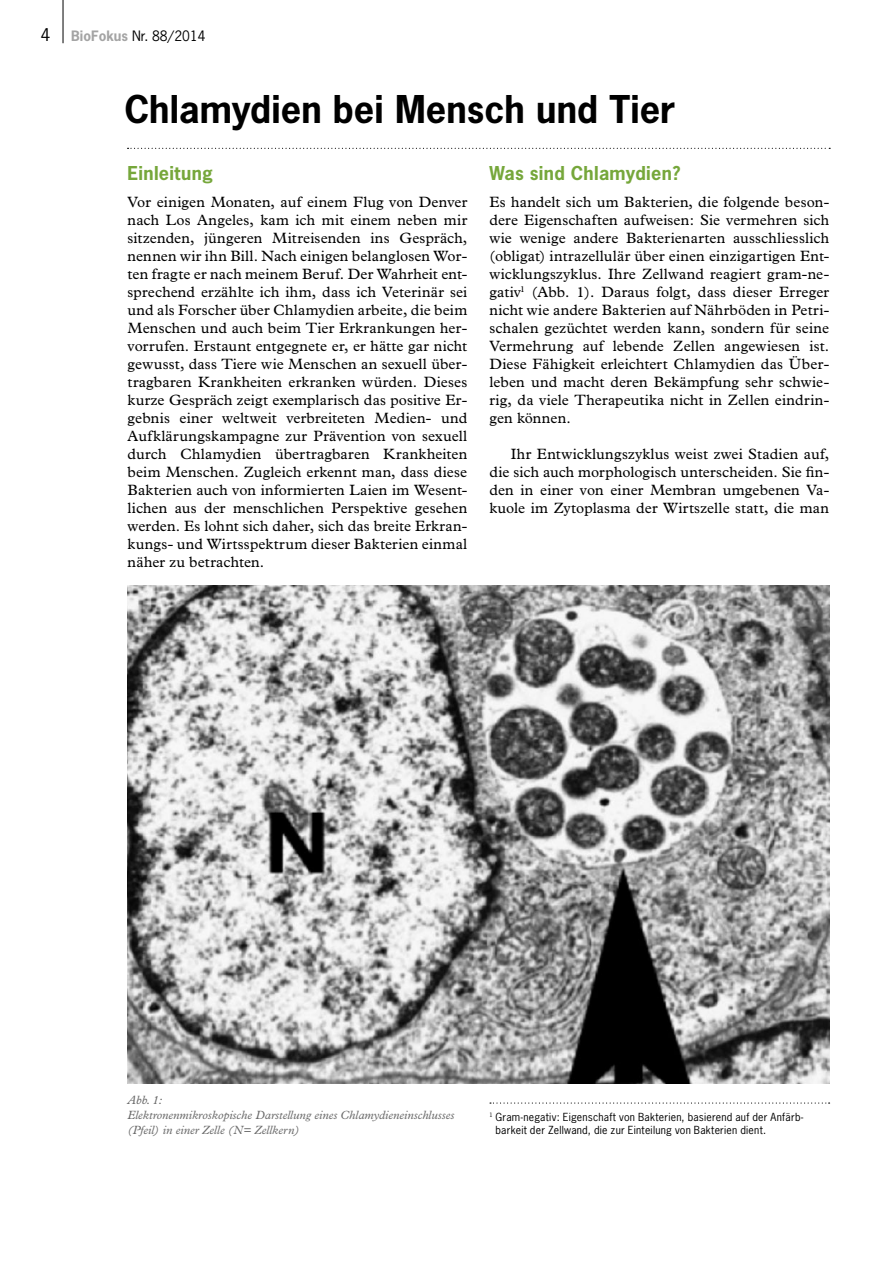
<style>
.page{position:relative;width:893px;height:1263px;background:#fff}
.page>*{position:absolute;margin:0;border:0;box-sizing:border-box;transform-origin:0 0}
.t1{font:700 36px "News Gothic";letter-spacing:.005em;color:#000}
.t2{font:700 18px "News Gothic";letter-spacing:.015em;color:#76a73b}
.t3{font:16.5px "News Gothic";color:#000}
.t4{font:15px/18px "Plantin";letter-spacing:.01em;color:#000;text-align:justify}
.t5{font:13.5px "News Gothic";color:#000}
.t6{font:italic 12px/15px "Plantin";color:#6a6a6a}
.t7{font:10.5px/13.5px "News Gothic";letter-spacing:.025em;color:#000}
.s1{font-weight:700;color:#a4a4a4}
</style>
<div class="page">
<hr style="left:63px;top:0;width:1px;height:43px;background:#000">
<svg style="left:128px;top:148px;width:702px;height:1px"></svg>
<img style="left:128px;top:585px;width:701px;height:499px">
<svg style="left:490px;top:1102px;width:340px;height:1px"></svg>
<p class="t3" style="left:41px;top:24px;width:11px">4</p>
<p class="t5" style="left:71px;top:27px;width:136px"><span class="s1">BioFokus</span> Nr. 88/2014</p>
<h1 class="t1" style="left:124px;top:85px;width:552px">Chlamydien bei Mensch und Tier</h1>
<p class="t2" style="left:128px;top:161px;width:87px">Einleitung</p>
<p class="t4" style="left:128px;top:193px;width:341px">Vor einigen Monaten, auf einem Flug von Denver nach Los Angeles, kam ich mit einem neben mir sitzenden, jüngeren Mitreisenden ins Gespräch, nennen wir ihn Bill. Nach einigen belanglosen Wor&shy;ten fragte er nach meinem Beruf. Der Wahrheit ent&shy;sprechend erzählte ich ihm, dass ich Veterinär sei und als Forscher über Chlamydien arbeite, die beim Menschen und auch beim Tier Erkrankungen her&shy;vorrufen. Erstaunt entgegnete er, er hätte gar nicht gewusst, dass Tiere wie Menschen an sexuell über&shy;tragbaren Krankheiten erkranken würden. Dieses kurze Gespräch zeigt exemplarisch das positive Er&shy;gebnis einer weltweit verbreiteten Medien- und Aufklärungskampagne zur Prävention von sexuell durch Chlamydien übertragbaren Krankheiten beim Menschen. Zugleich erkennt man, dass diese Bakterien auch von informierten Laien im Wesent&shy;lichen aus der menschlichen Perspektive gesehen werden. Es lohnt sich daher, sich das breite Erkran&shy;kungs- und Wirtsspektrum dieser Bakterien einmal näher zu betrachten.</p>
<p class="t2" style="left:489px;top:161px;width:193px">Was sind Chlamydien?</p>
<p class="t4" style="left:489px;top:193px;width:341px">Es handelt sich um Bakterien, die folgende beson&shy;dere Eigenschaften aufweisen: Sie vermehren sich wie wenige andere Bakterienarten ausschliesslich (obligat) intrazellulär über einen einzigartigen Ent&shy;wicklungszyklus. Ihre Zellwand reagiert gram-ne&shy;gativ<sup>1</sup> (Abb. 1). Daraus folgt, dass dieser Erreger nicht wie andere Bakterien auf Nährböden in Petri&shy;schalen gezüchtet werden kann, sondern für seine Vermehrung auf lebende Zellen angewiesen ist.<br>Diese Fähigkeit erleichtert Chlamydien das Über&shy;leben und macht deren Bekämpfung sehr schwie&shy;rig, da viele Therapeutika nicht in Zellen eindrin&shy;gen können.</p>
<p class="t4" style="left:489px;top:445px;width:341px;text-indent:21px">Ihr Entwicklungszyklus weist zwei Stadien auf, die sich auch morphologisch unterscheiden. Sie fin&shy;den in einer von einer Membran umgebenen Va&shy;kuole im Zytoplasma der Wirtszelle statt, die man</p>
<p class="t6" style="left:128px;top:1092px;width:328px">Abb. 1:<br>Elektronenmikroskopische Darstellung eines Chlamydieneinschlusses (Pfeil) in einer Zelle (N= Zellkern)</p>
<p class="t7" style="left:495px;top:1110px;width:309px;text-indent:-6px"><sup>1</sup> Gram-negativ: Eigenschaft von Bakterien, basierend auf der Anfärb&shy;barkeit der Zellwand, die zur Einteilung von Bakterien dient.</p>
</div>
